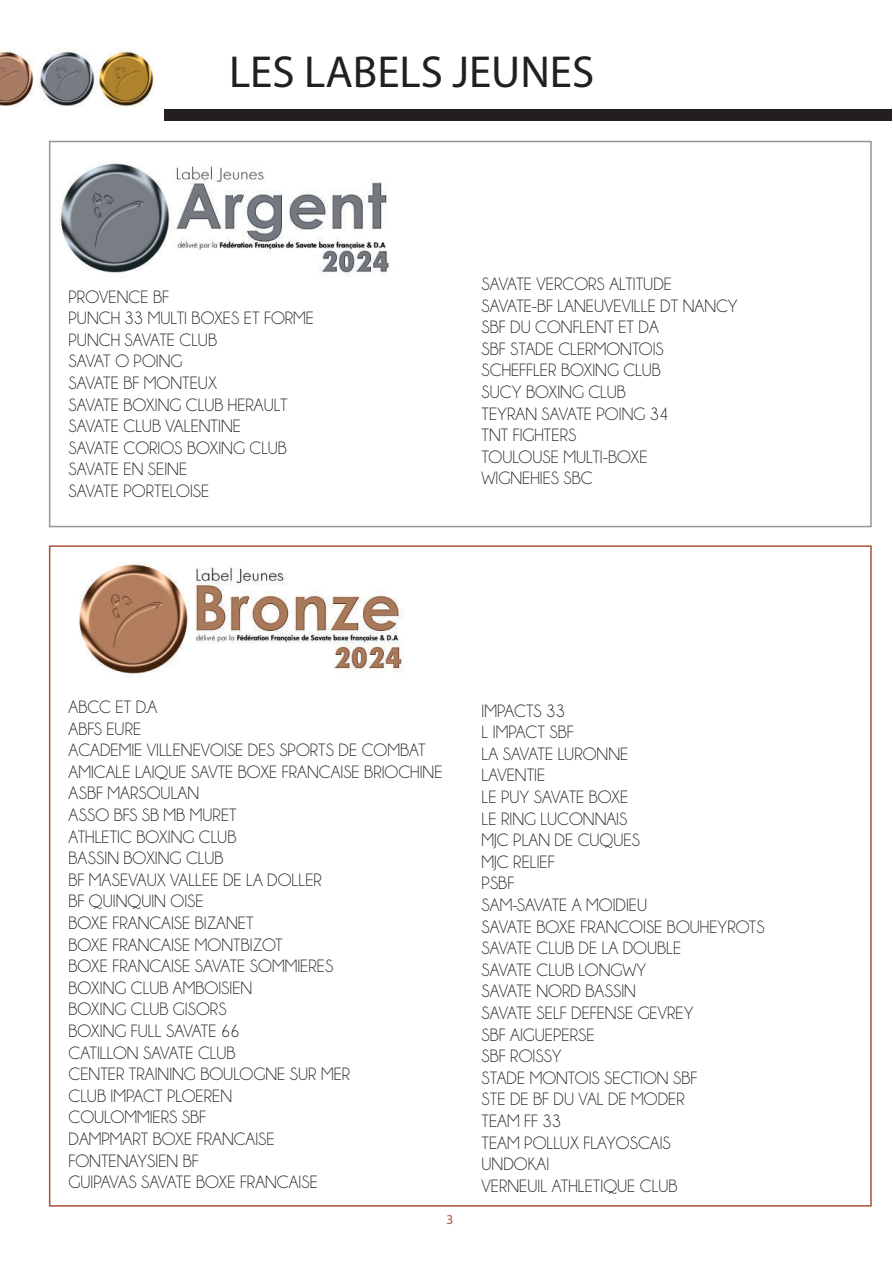
<style>
.page{position:relative;width:893px;height:1263px;background:#fff}
.page>*{position:absolute;margin:0;border:0;box-sizing:border-box;transform-origin:0 0}
.t1{font:45px "Myriad Pro";color:#231f20}
.t2{font:18px/21.6px "Champagne&Limousines";color:#231f20}
.t3{font:13.5px "Myriad Pro";color:#a55335}
</style>
<div class="page">
<img style="left:0;top:50px;width:34px;height:56px">
<img style="left:38px;top:49px;width:117px;height:58px">
<div style="left:164px;top:109px;width:728px;height:11px;background:#231f20"></div>
<img style="left:79px;top:562px;width:325px;height:115px">
<div style="left:49px;top:141px;width:823px;height:386px;border:2px solid #939598"></div>
<img style="left:60px;top:162px;width:331px;height:111px">
<h1 class="t1" style="left:229px;top:55px;width:367px">LES LABELS JEUNES</h1>
<p class="t2" style="left:69px;top:287px;width:247px">PROVENCE BF<br>PUNCH 33 MULTI BOXES ET FORME<br>PUNCH SAVATE CLUB<br>SAVAT O POING<br>SAVATE BF MONTEUX<br>SAVATE BOXING CLUB HERAULT<br>SAVATE CLUB VALENTINE<br>SAVATE CORIOS BOXING CLUB<br>SAVATE EN SEINE<br>SAVATE PORTELOISE</p>
<p class="t2" style="left:482px;top:274px;width:258px">SAVATE VERCORS ALTITUDE<br>SAVATE-BF LANEUVEVILLE DT NANCY<br>SBF DU CONFLENT ET DA<br>SBF STADE CLERMONTOIS<br>SCHEFFLER BOXING CLUB<br>SUCY BOXING CLUB<br>TEYRAN SAVATE POING 34<br>TNT FIGHTERS<br>TOULOUSE MULTI-BOXE<br>WIGNEHIES SBC</p>
<p class="t2" style="left:69px;top:697px;width:375px">ABCC ET D.A<br>ABFS EURE<br>ACADEMIE VILLENEVOISE DES SPORTS DE COMBAT<br>AMICALE LAIQUE SAVTE BOXE FRANCAISE BRIOCHINE<br>ASBF MARSOULAN<br>ASSO BFS SB MB MURET<br>ATHLETIC BOXING CLUB<br>BASSIN BOXING CLUB<br>BF MASEVAUX VALLEE DE LA DOLLER<br>BF QUINQUIN OISE<br>BOXE FRANCAISE BIZANET<br>BOXE FRANCAISE MONTBIZOT<br>BOXE FRANCAISE SAVATE SOMMIERES<br>BOXING CLUB AMBOISIEN<br>BOXING CLUB GISORS<br>BOXING FULL SAVATE 66<br>CATILLON SAVATE CLUB<br>CENTER TRAINING BOULOGNE SUR MER<br>CLUB IMPACT PLOEREN<br>COULOMMIERS SBF<br>DAMPMART BOXE FRANCAISE<br>FONTENAYSIEN BF<br>GUIPAVAS SAVATE BOXE FRANCAISE</p>
<p class="t2" style="left:482px;top:700px;width:285px">IMPACTS 33<br>L IMPACT SBF<br>LA SAVATE LURONNE<br>LAVENTIE<br>LE PUY SAVATE BOXE<br>LE RING LUCONNAIS<br>MJC PLAN DE CUQUES<br>MJC RELIEF<br>PSBF<br>SAM-SAVATE A MOIDIEU<br>SAVATE BOXE FRANCOISE BOUHEYROTS<br>SAVATE CLUB DE LA DOUBLE<br>SAVATE CLUB LONGWY<br>SAVATE NORD BASSIN<br>SAVATE SELF DEFENSE GEVREY<br>SBF AIGUEPERSE<br>SBF ROISSY<br>STADE MONTOIS SECTION SBF<br>STE DE BF DU VAL DE MODER<br>TEAM FF 33<br>TEAM POLLUX FLAYOSCAIS<br>UNDOKAI<br>VERNEUIL ATHLETIQUE CLUB</p>
<p class="t3" style="left:446px;top:1214px;width:8px">3</p>
</div>
